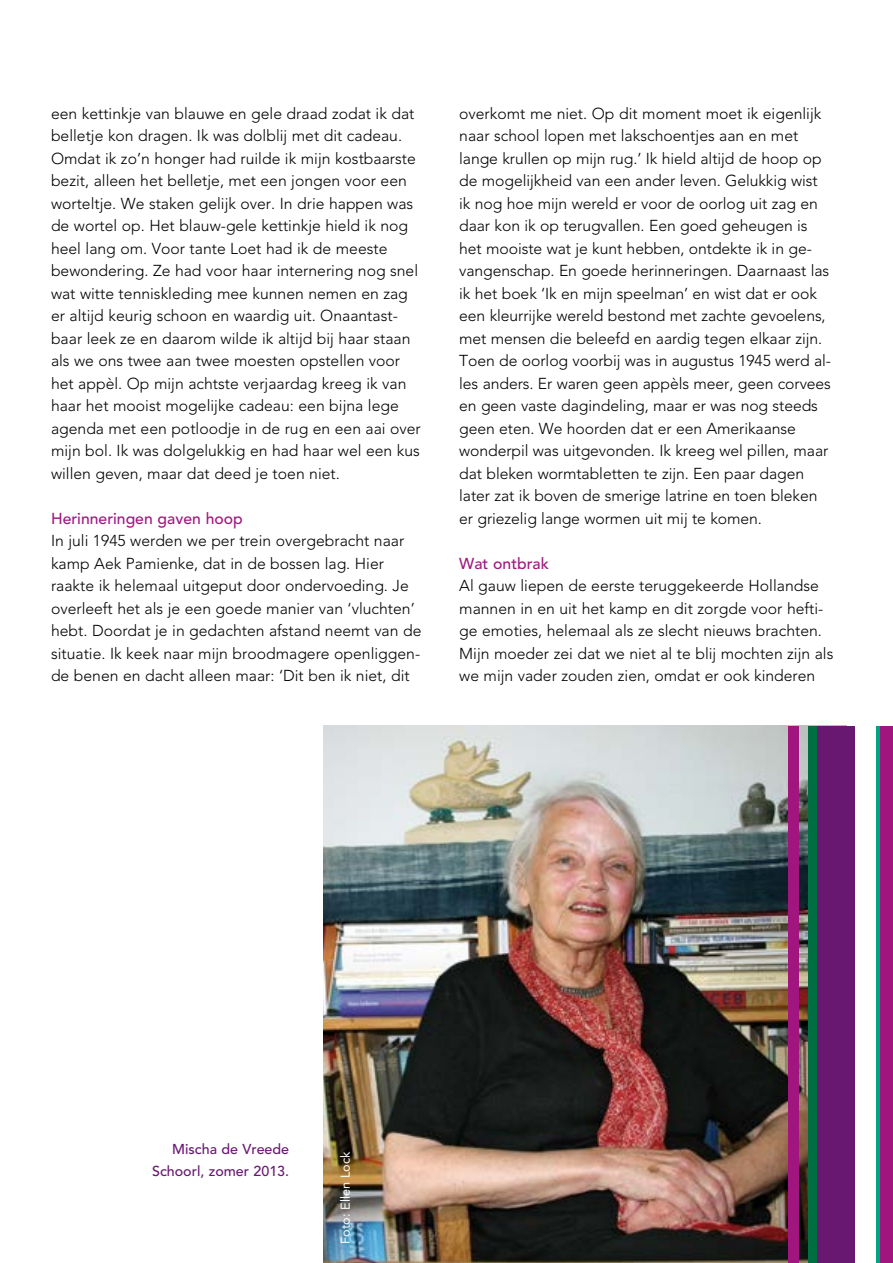
<style>
.page{position:relative;width:893px;height:1263px;background:#fff}
.page>*{position:absolute;margin:0;border:0;box-sizing:border-box;transform-origin:0 0}
.SVB_Body{font:300 15.75px/22.5px "Avenir LT Std";color:#000}
.SVB_Bodykopje{font:500 15.75px "Avenir LT Std";color:#a1157f}
.t1{font:500 14.25px/22.5px "Avenir LT Std";color:#691872;text-align:right}
.t2{font:12.75px "Avenir LT Std";color:#fff}
</style>
<div class="page">
<img style="left:323px;top:726px;width:485px;height:537px">
<div style="left:792px;top:726px;width:6px;height:537px;background:#a1157f"></div>
<div style="left:808px;top:726px;width:9px;height:537px;background:#006e41"></div>
<svg style="left:877px;top:726px;width:4px;height:537px;background:#287f7f"></svg>
<hr style="left:789px;top:726px;width:4px;height:537px;background:#a1157f">
<div style="left:881px;top:726px;width:12px;height:537px;background:#a1157f"></div>
<div style="left:817px;top:726px;width:38px;height:537px;background:#691872"></div>
<p class="SVB_Body" style="left:51px;top:102px;width:371px">een kettinkje van blauwe en gele draad zodat ik dat belletje kon dragen. Ik was dolblij met dit cadeau.<br>Omdat ik zo’n honger had ruilde ik mijn kostbaarste bezit, alleen het belletje, met een jongen voor een worteltje. We staken gelijk over. In drie happen was de wortel op. Het blauw-gele kettinkje hield ik nog heel lang om. Voor tante Loet had ik de meeste bewondering. Ze had voor haar internering nog snel wat witte tenniskleding mee kunnen nemen en zag er altijd keurig schoon en waardig uit. Onaantast&shy;baar leek ze en daarom wilde ik altijd bij haar staan als we ons twee aan twee moesten opstellen voor het appèl. Op mijn achtste verjaardag kreeg ik van haar het mooist mogelijke cadeau: een bijna lege agenda met een potloodje in de rug en een aai over mijn bol. Ik was dolgelukkig en had haar wel een kus willen geven, maar dat deed je toen niet.</p>
<p class="SVB_Bodykopje" style="left:51px;top:509px;width:193px">Herinneringen gaven hoop</p>
<p class="SVB_Body" style="left:51px;top:529px;width:372px">In juli 1945 werden we per trein overgebracht naar kamp Aek Pamienke, dat in de bossen lag. Hier raakte ik helemaal uitgeput door ondervoeding. Je overleeft het als je een goede manier van ‘vluchten’ hebt. Doordat je in gedachten afstand neemt van de situatie. Ik keek naar mijn broodmagere openliggen&shy;de benen en dacht alleen maar: ‘Dit ben ik niet, dit</p>
<p class="SVB_Body" style="left:459px;top:102px;width:373px">overkomt me niet. Op dit moment moet ik eigenlijk naar school lopen met lakschoentjes aan en met lange krullen op mijn rug.’ Ik hield altijd de hoop op de mogelijkheid van een ander leven. Gelukkig wist ik nog hoe mijn wereld er voor de oorlog uit zag en daar kon ik op terugvallen. Een goed geheugen is het mooiste wat je kunt hebben, ontdekte ik in ge&shy;vangenschap. En goede herinneringen. Daarnaast las ik het boek ‘Ik en mijn speelman’ en wist dat er ook een kleurrijke wereld bestond met zachte gevoelens, met mensen die beleefd en aardig tegen elkaar zijn.<br>Toen de oorlog voorbij was in augustus 1945 werd al&shy;les anders. Er waren geen appèls meer, geen corvees en geen vaste dagindeling, maar er was nog steeds geen eten. We hoorden dat er een Amerikaanse wonderpil was uitgevonden. Ik kreeg wel pillen, maar dat bleken wormtabletten te zijn. Een paar dagen later zat ik boven de smerige latrine en toen bleken er griezelig lange wormen uit mij te komen.</p>
<p class="SVB_Bodykopje" style="left:459px;top:554px;width:91px">Wat ontbrak</p>
<p class="SVB_Body" style="left:459px;top:574px;width:376px">Al gauw liepen de eerste teruggekeerde Hollandse mannen in en uit het kamp en dit zorgde voor hefti&shy;ge emoties, helemaal als ze slecht nieuws brachten.<br>Mijn moeder zei dat we niet al te blij mochten zijn als we mijn vader zouden zien, omdat er ook kinderen</p>
<p class="t1" style="left:152px;top:1138px;width:139px">Mischa de Vreede<br>Schoorl, zomer 2013.</p>
<p class="t2" style="left:338px;top:1244px;width:94px;rotate:-90deg">Foto: Ellen Lock</p>
</div>
